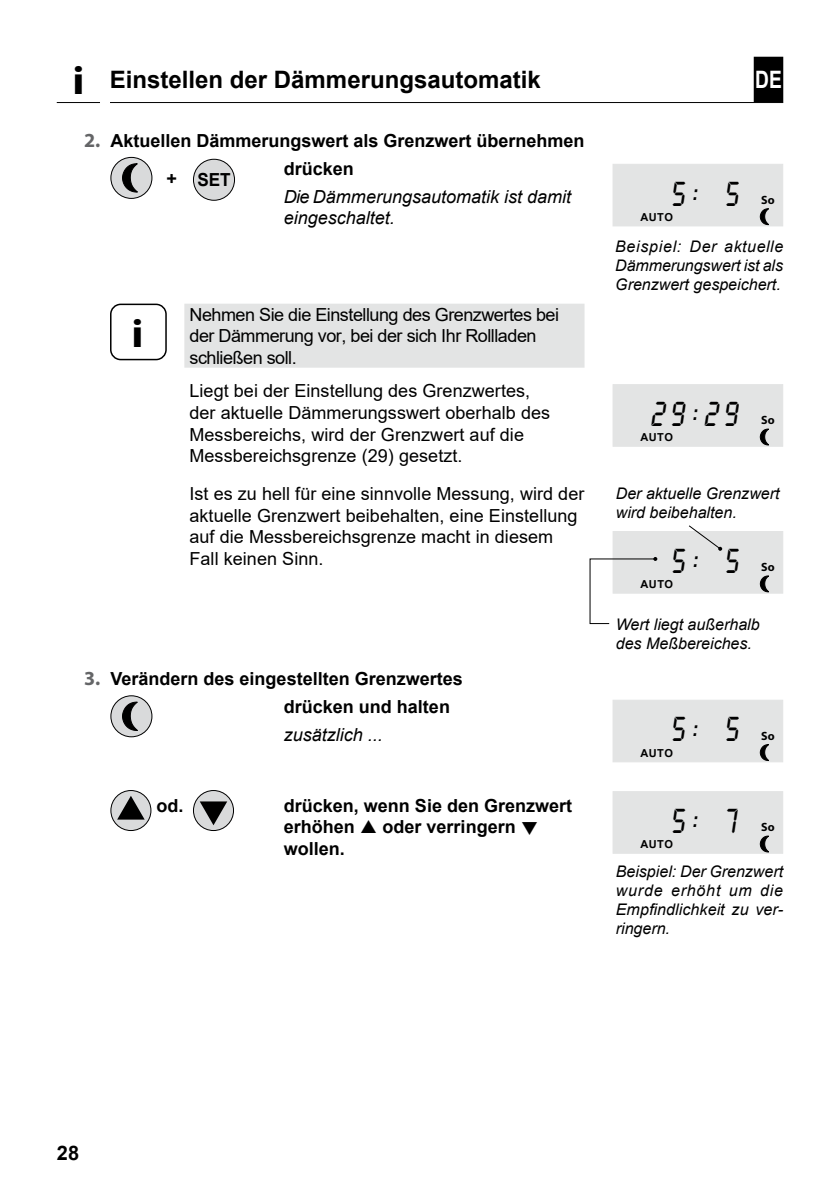
<style>
.page{position:relative;width:840px;height:1191px;background:#fff}
.page>*{position:absolute;margin:0;border:0;box-sizing:border-box;transform-origin:0 0}
.t1{font:700 40px "Myriad Pro";color:#000;scale:1.1 1}
.t2{font:36px "Lcd D";letter-spacing:.19em;color:#000;scale:.85 1}
.t3{font:700 24px "Arial";color:#000}
.t4{font:700 24px "Arial";color:#fff;scale:.8 1}
.t5{font:700 20px "Arial";color:#000}
.t6{font:18px/21.6px "Arial";letter-spacing:.005em;color:#000}
.t7{font:700 18px/39.4px "Arial";color:#000}
.t8{font:18px/21.6px "Arial";letter-spacing:-.025em;color:#000}
.t9{font:italic 18px/21.6px "Arial";color:#000}
.t10{font:italic 16px/19.2px "Arial";color:#000;text-align:justify}
.t11{font:700 12px "Myriad Pro";letter-spacing:.005em;color:#000}
.t12{font:700 11px "Arial";letter-spacing:.045em;color:#000}
.s1{font-family:"Myriad Pro";font-size:20px;color:#646567}
.s2{color:#e3e4e4}
</style>
<div class="page">
<div style="left:111px;top:157px;width:41px;height:41px;background:#d9dadb;border-radius:50%"></div>
<div style="left:110px;top:157px;width:42px;height:42px;border:1px solid #000;border-radius:50%"></div>
<svg style="left:122px;top:163px;width:16px;height:30px"></svg>
<div style="left:193px;top:159px;width:41px;height:41px;background:#d9dadb;border-radius:50%"></div>
<div style="left:193px;top:159px;width:42px;height:42px;border:1px solid #000;border-radius:50%"></div>
<div style="left:184px;top:304px;width:400px;height:64px;background:#e3e4e4"></div>
<div style="left:110px;top:303px;width:57px;height:57px;border:2px solid #000;border-radius:10px"></div>
<div style="left:111px;top:696px;width:41px;height:41px;background:#d9dadb;border-radius:50%"></div>
<div style="left:110px;top:695px;width:42px;height:42px;border:1px solid #000;border-radius:50%"></div>
<svg style="left:122px;top:701px;width:16px;height:30px"></svg>
<svg style="left:111px;top:790px;width:40px;height:40px"></svg>
<div style="left:110px;top:790px;width:41px;height:41px;border:1px solid #000;border-radius:50%"></div>
<svg style="left:117px;top:795px;width:28px;height:24px"></svg>
<div style="left:193px;top:790px;width:40px;height:40px;background:#d9dadb;border-radius:50%"></div>
<div style="left:193px;top:790px;width:41px;height:41px;border:1px solid #000;border-radius:50%"></div>
<svg style="left:200px;top:801px;width:27px;height:24px"></svg>
<div style="left:612px;top:164px;width:170px;height:62px;background:#e3e4e4"></div>
<svg style="left:758px;top:208px;width:11px;height:18px"></svg>
<div style="left:612px;top:384px;width:170px;height:63px;background:#e3e4e4"></div>
<svg style="left:758px;top:428px;width:11px;height:18px"></svg>
<div style="left:612px;top:531px;width:170px;height:62px;background:#e3e4e4"></div>
<svg style="left:758px;top:575px;width:11px;height:18px"></svg>
<div style="left:612px;top:699px;width:170px;height:63px;background:#e3e4e4;border:1px solid #e3e4e4"></div>
<svg style="left:758px;top:744px;width:11px;height:17px"></svg>
<div style="left:612px;top:791px;width:170px;height:62px;background:#e3e4e4"></div>
<svg style="left:758px;top:835px;width:11px;height:18px"></svg>
<svg style="left:687px;top:525px;width:34px;height:26px"></svg>
<svg style="left:589px;top:557px;width:68px;height:67px"></svg>
<div style="left:754px;top:58px;width:27px;height:43px;background:#000"></div>
<div style="left:753px;top:57px;width:29px;height:45px;border:2px solid #000"></div>
<hr style="left:110px;top:102px;width:672px;height:1px;background:#000">
<hr style="left:57px;top:102px;width:43px;height:1px;background:#000">
<h1 class="t1" style="left:72px;top:59px;width:12px">i</h1>
<h3 class="t3" style="left:110px;top:63px;width:432px">Einstellen der Dämmerungsautomatik</h3>
<p class="t7" style="left:166px;top:121px;width:419px;text-indent:-82px"><span class="s1">2.</span> Aktuellen Dämmerungswert als Grenzwert übernehmen + SET</p>
<p class="t7" style="left:283px;top:149px;width:72px">drücken</p>
<p class="t9" style="left:283px;top:186px;width:289px">Die Dämmerungsautomatik ist damit eingeschaltet.</p>
<h3 class="t4" style="left:754px;top:63px;width:35px">DE</h3>
<h2 class="t2" style="left:649px;top:176px;width:105px"><span class="s2">2</span>5:<span class="s2">2</span>5</h2>
<p class="t12" style="left:640px;top:209px;width:34px">AUTO</p>
<p class="t11" style="left:760px;top:193px;width:15px">So</p>
<p class="t10" style="left:615px;top:237px;width:169px">Beispiel: Der aktuelle Dämmerungswert ist als Grenzwert gespeichert.</p>
<h1 class="t1" style="left:131px;top:311px;width:12px">i</h1>
<p class="t8" style="left:189px;top:303px;width:371px">Nehmen Sie die Einstellung des Grenzwertes bei der Dämmerung vor, bei der sich Ihr Rollladen schließen soll.</p>
<p class="t6" style="left:189px;top:380px;width:362px">Liegt bei der Einstellung des Grenzwertes, der aktuelle Dämmerungsswert oberhalb des Messbereichs, wird der Grenzwert auf die Messbereichsgrenze (29) gesetzt.</p>
<p class="t6" style="left:189px;top:483px;width:396px">Ist es zu hell für eine sinnvolle Messung, wird der aktuelle Grenzwert beibehalten, eine Einstellung auf die Messbereichsgrenze macht in diesem Fall keinen Sinn.</p>
<p class="t10" style="left:615px;top:484px;width:165px">Der aktuelle Grenzwert wird beibehalten.</p>
<h2 class="t2" style="left:649px;top:396px;width:104px">29:29</h2>
<p class="t12" style="left:640px;top:429px;width:34px">AUTO</p>
<p class="t11" style="left:760px;top:413px;width:15px">So</p>
<h2 class="t2" style="left:649px;top:543px;width:105px"><span class="s2">2</span>5:<span class="s2">2</span>5</h2>
<p class="t12" style="left:640px;top:576px;width:34px">AUTO</p>
<p class="t11" style="left:760px;top:560px;width:15px">So</p>
<p class="t7" style="left:283px;top:665px;width:180px;line-height:27.8px;text-indent:-199px"><span class="s1">3.</span> Verändern des eingestellten Grenzwertes drücken und halten</p>
<p class="t9" style="left:283px;top:724px;width:101px">zusätzlich ...</p>
<p class="t7" style="left:156px;top:786px;width:28px">od.</p>
<p class="t7" style="left:283px;top:795px;width:290px;line-height:21.6px">drücken, wenn Sie den Grenzwert erhöhen</p>
<p class="t7" style="left:382px;top:807px;width:157px">oder verringern ❑</p>
<p class="t7" style="left:283px;top:829px;width:63px">wollen.</p>
<p class="t10" style="left:615px;top:615px;width:145px">Wert liegt außerhalb des Meßbereiches.</p>
<h2 class="t2" style="left:649px;top:711px;width:105px"><span class="s2">2</span>5:<span class="s2">2</span>5</h2>
<p class="t12" style="left:640px;top:745px;width:34px">AUTO</p>
<h2 class="t2" style="left:649px;top:803px;width:102px"><span class="s2">2</span>5:<span class="s2">2</span>7</h2>
<p class="t12" style="left:640px;top:836px;width:34px">AUTO</p>
<p class="t11" style="left:760px;top:729px;width:15px">So</p>
<p class="t11" style="left:760px;top:820px;width:15px">So</p>
<p class="t10" style="left:615px;top:862px;width:169px">Beispiel: Der Grenzwert wurde erhöht um die Empfindlichkeit zu ver&shy;ringern.</p>
<p class="t5" style="left:57px;top:1139px;width:24px">28</p>
</div>
